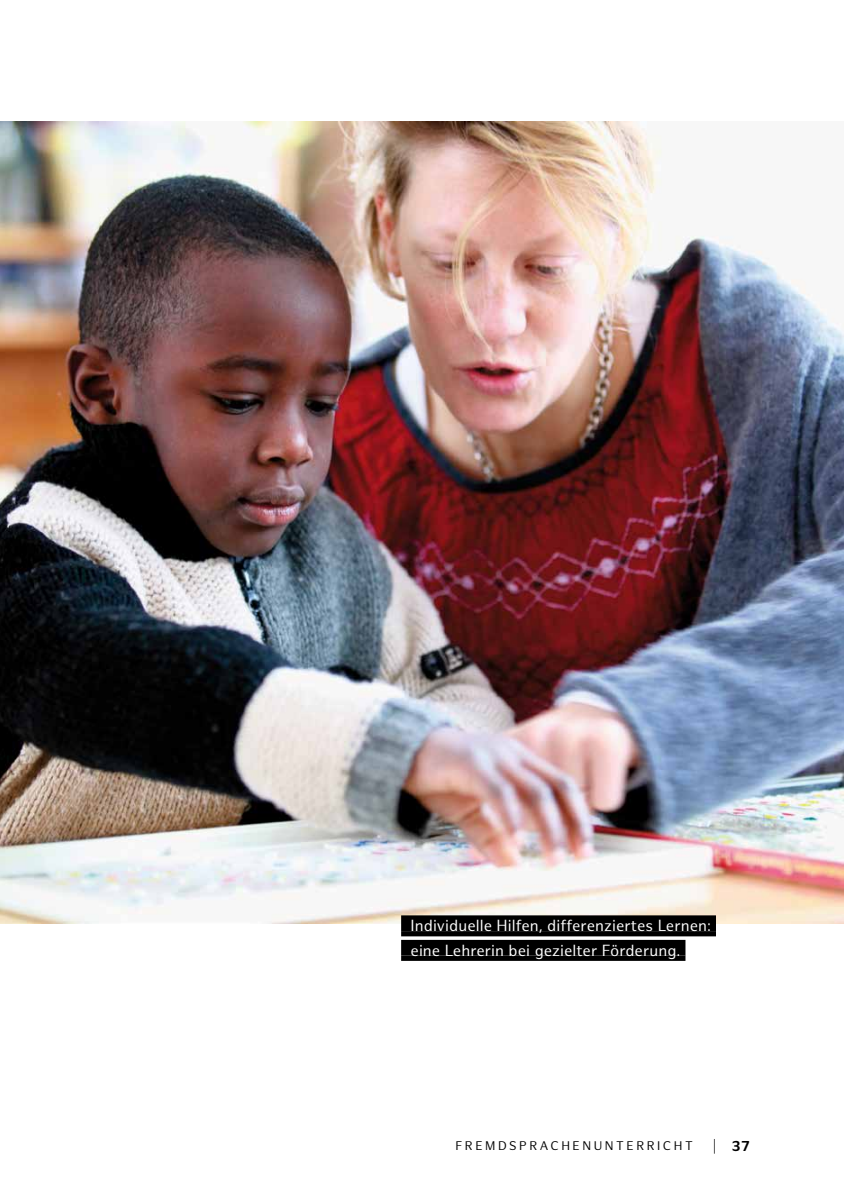
<style>
.page{position:relative;width:844px;height:1191px;background:#fff}
.page>*{position:absolute;margin:0;border:0;box-sizing:border-box;transform-origin:0 0}
.t1{font:15.75px/24.5px "Hamburg Sans";letter-spacing:.005em;color:#fff}
.t2{font:700 14px "Hamburg Sans";color:#000}
.t3{font:12.25px "Hamburg Sans";letter-spacing:.21em;color:#000}
.s1{font-weight:400;font-size:12.25px}
</style>
<div class="page">
<img style="left:0;top:121px;width:843px;height:802px">
<div style="left:401px;top:915px;width:314px;height:16px;background:#000"></div>
<div style="left:401px;top:931px;width:314px;height:5px;background:#000"></div>
<div style="left:401px;top:940px;width:284px;height:15px;background:#000"></div>
<div style="left:401px;top:955px;width:284px;height:6px;background:#000"></div>
<p class="t1" style="left:410px;top:914px;width:302px">Individuelle Hilfen, differenziertes Lernen: eine Lehrerin bei gezielter Förderung.</p>
<p class="t3" style="left:455px;top:1138px;width:239px">FREMDSPRACHENUNTERRICHT</p>
<p class="t2" style="left:712px;top:1138px;width:38px"><span class="s1">|</span> 37</p>
</div>
